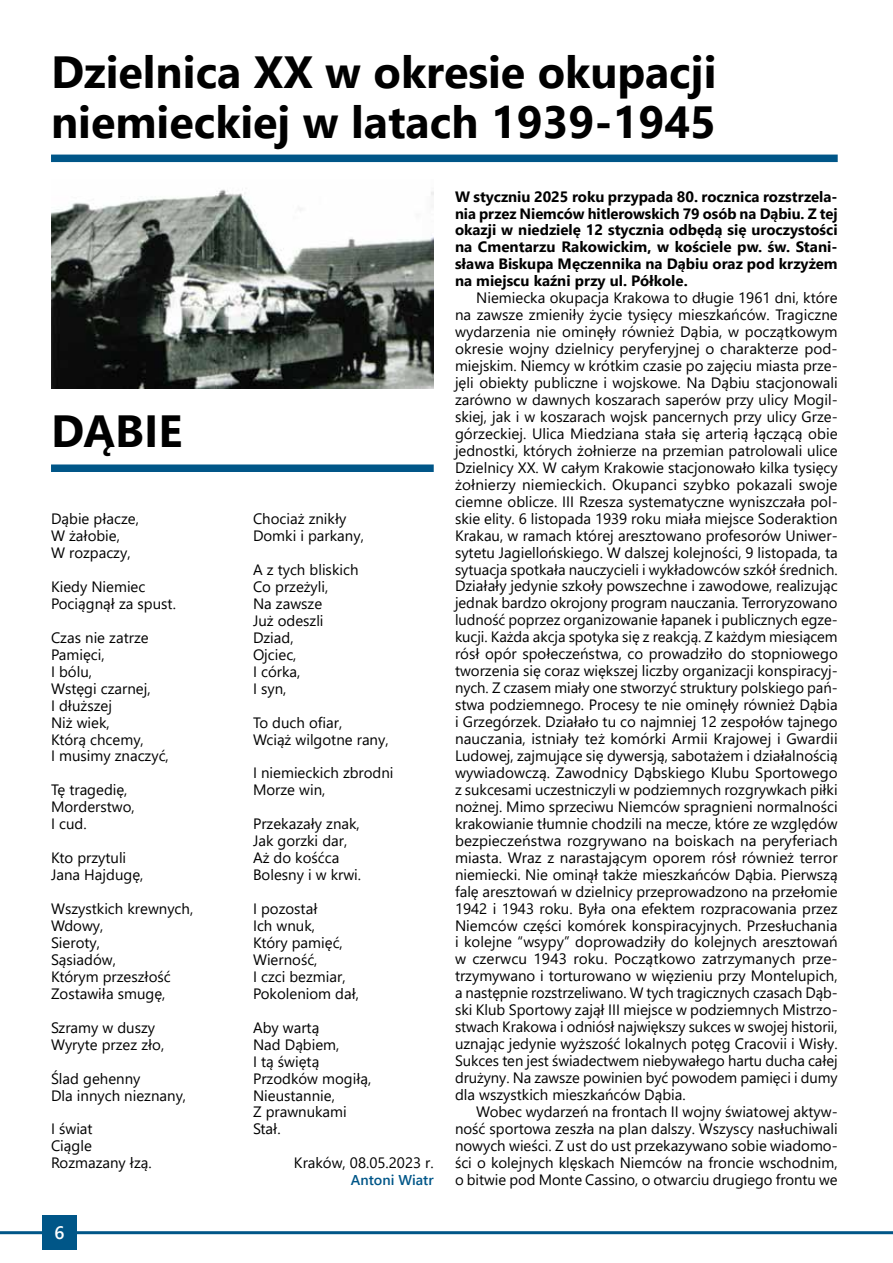
<style>
.page{position:relative;width:893px;height:1263px;background:#fff}
.page>*{position:absolute;margin:0;border:0;box-sizing:border-box;transform-origin:0 0}
.t1{font:700 45px/49.5px "Segoe UI";color:#000}
.t2{font:600 18px "Segoe UI";color:#fff}
.t3{font:15px/17px "Segoe UI";color:#000}
.t4{font:700 15px/17px "Segoe UI";color:#000;text-align:justify}
.t5{font:600 14.25px "Segoe UI";color:#005688}
</style>
<div class="page">
<hr style="left:0;top:1231px;width:893px;height:3px;background:#005688">
<div style="left:43px;top:1216px;width:34px;height:34px;background:#005688"></div>
<div style="left:51px;top:464px;width:383px;height:8px;background:#005688"></div>
<img style="left:51px;top:189px;width:383px;height:199px">
<div style="left:51px;top:155px;width:787px;height:7px;background:#005688"></div>
<h1 class="t1" style="left:51px;top:44px;width:667px">Dzielnica XX w okresie okupacji niemieckiej w latach 1939-1945</h1>
<h1 class="t1" style="left:51px;top:403px;width:133px">DĄBIE</h1>
<p class="t3" style="left:51px;top:509px;width:89px">Dąbie płacze,<br>W żałobie,<br>W rozpaczy,</p>
<p class="t3" style="left:51px;top:577px;width:126px">Kiedy Niemiec<br>Pociągnął za spust.</p>
<p class="t3" style="left:51px;top:628px;width:119px">Czas nie zatrze<br>Pamięci,<br>I bólu,<br>Wstęgi czarnej,<br>I dłuższej<br>Niż wiek,<br>Którą chcemy,<br>I musimy znaczyć,</p>
<p class="t3" style="left:51px;top:780px;width:85px">Tę tragedię,<br>Morderstwo,<br>I cud.</p>
<p class="t3" style="left:51px;top:848px;width:94px">Kto przytuli<br>Jana Hajdugę,</p>
<p class="t3" style="left:51px;top:899px;width:144px">Wszystkich krewnych,<br>Wdowy,<br>Sieroty,<br>Sąsiadów,<br>Którym przeszłość<br>Zostawiła smugę,</p>
<p class="t3" style="left:51px;top:1017px;width:115px">Szramy w duszy<br>Wyryte przez zło,</p>
<p class="t3" style="left:51px;top:1068px;width:137px">Ślad gehenny<br>Dla innych nieznany,</p>
<p class="t3" style="left:51px;top:1119px;width:102px">I świat<br>Ciągle<br>Rozmazany łzą.</p>
<p class="t2" style="left:55px;top:1216px;width:12px">6</p>
<p class="t3" style="left:253px;top:509px;width:112px">Chociaż znikły<br>Domki i parkany,</p>
<p class="t3" style="left:253px;top:560px;width:107px">A z tych bliskich<br>Co przeżyli,<br>Na zawsze<br>Już odeszli<br>Dziad,<br>Ojciec,<br>I córka,<br>I syn,</p>
<p class="t3" style="left:253px;top:712px;width:137px">To duch ofiar,<br>Wciąż wilgotne rany,</p>
<p class="t3" style="left:253px;top:763px;width:142px">I niemieckich zbrodni<br>Morze win,</p>
<p class="t3" style="left:253px;top:814px;width:110px">Przekazały znak,<br>Jak gorzki dar,<br>Aż do kośćca<br>Bolesny i w krwi.</p>
<p class="t3" style="left:253px;top:899px;width:108px">I pozostał<br>Ich wnuk,<br>Który pamięć,<br>Wierność,<br>I czci bezmiar,<br>Pokoleniom dał,</p>
<p class="t3" style="left:253px;top:1017px;width:120px">Aby wartą<br>Nad Dąbiem,<br>I tą świętą<br>Przodków mogiłą,<br>Nieustannie,<br>Z prawnukami<br>Stał.</p>
<p class="t3" style="left:294px;top:1153px;width:141px">Kraków, 08.05.2023 r.</p>
<p class="t5" style="left:351px;top:1167px;width:84px">Antoni Wiatr</p>
<p class="t4" style="left:455px;top:187px;width:384px">W styczniu 2025 roku przypada 80. rocznica rozstrzela&shy;nia przez Niemców hitlerowskich 79 osób na Dąbiu. Z tej okazji w niedzielę 12 stycznia odbędą się uroczystości na Cmentarzu Rakowickim, w kościele pw. św. Stani&shy;sława Biskupa Męczennika na Dąbiu oraz pod krzyżem na miejscu kaźni przy ul. Półkole.</p>
<p class="t3" style="left:455px;top:288px;width:384px;text-align:justify;text-indent:21px">Niemiecka okupacja Krakowa to długie 1961 dni, które na zawsze zmieniły życie tysięcy mieszkańców. Tragiczne wydarzenia nie ominęły również Dąbia, w początkowym okresie wojny dzielnicy peryferyjnej o charakterze pod&shy;miejskim. Niemcy w krótkim czasie po zajęciu miasta prze&shy;jęli obiekty publiczne i wojskowe. Na Dąbiu stacjonowali zarówno w dawnych koszarach saperów przy ulicy Mogil&shy;skiej, jak i w koszarach wojsk pancernych przy ulicy Grze&shy;górzeckiej. Ulica Miedziana stała się arterią łączącą obie jednostki, których żołnierze na przemian patrolowali ulice Dzielnicy XX. W całym Krakowie stacjonowało kilka tysięcy żołnierzy niemieckich. Okupanci szybko pokazali swoje ciemne oblicze. III Rzesza systematyczne wyniszczała pol&shy;skie elity. 6 listopada 1939 roku miała miejsce Soderaktion Krakau, w ramach której aresztowano profesorów Uniwer&shy;sytetu Jagiellońskiego. W dalszej kolejności, 9 listopada, ta sytuacja spotkała nauczycieli i wykładowców szkół średnich.<br>Działały jedynie szkoły powszechne i zawodowe, realizując jednak bardzo okrojony program nauczania. Terroryzowano ludność poprzez organizowanie łapanek i publicznych egze&shy;kucji. Każda akcja spotyka się z reakcją. Z każdym miesiącem rósł opór społeczeństwa, co prowadziło do stopniowego tworzenia się coraz większej liczby organizacji konspiracyj&shy;nych. Z czasem miały one stworzyć struktury polskiego pań&shy;stwa podziemnego. Procesy te nie ominęły również Dąbia i Grzegórzek. Działało tu co najmniej 12 zespołów tajnego nauczania, istniały też komórki Armii Krajowej i Gwardii Ludowej, zajmujące się dywersją, sabotażem i działalnością wywiadowczą. Zawodnicy Dąbskiego Klubu Sportowego z sukcesami uczestniczyli w podziemnych rozgrywkach piłki nożnej. Mimo sprzeciwu Niemców spragnieni normalności krakowianie tłumnie chodzili na mecze, które ze względów bezpieczeństwa rozgrywano na boiskach na peryferiach miasta. Wraz z narastającym oporem rósł również terror niemiecki. Nie ominął także mieszkańców Dąbia. Pierwszą falę aresztowań w dzielnicy przeprowadzono na przełomie 1942 i 1943 roku. Była ona efektem rozpracowania przez Niemców części komórek konspiracyjnych. Przesłuchania i kolejne “wsypy” doprowadziły do kolejnych aresztowań w czerwcu 1943 roku. Początkowo zatrzymanych prze&shy;trzymywano i torturowano w więzieniu przy Montelupich, a następnie rozstrzeliwano. W tych tragicznych czasach Dąb&shy;ski Klub Sportowy zajął III miejsce w podziemnych Mistrzo&shy;stwach Krakowa i odniósł największy sukces w swojej historii, uznając jedynie wyższość lokalnych potęg Cracovii i Wisły.<br>Sukces ten jest świadectwem niebywałego hartu ducha całej drużyny. Na zawsze powinien być powodem pamięci i dumy dla wszystkich mieszkańców Dąbia.</p>
<p class="t3" style="left:455px;top:1102px;width:384px;text-align:justify;text-indent:21px">Wobec wydarzeń na frontach II wojny światowej aktyw&shy;ność sportowa zeszła na plan dalszy. Wszyscy nasłuchiwali nowych wieści. Z ust do ust przekazywano sobie wiadomo&shy;ści o kolejnych klęskach Niemców na froncie wschodnim, o bitwie pod Monte Cassino, o otwarciu drugiego frontu we</p>
</div>
